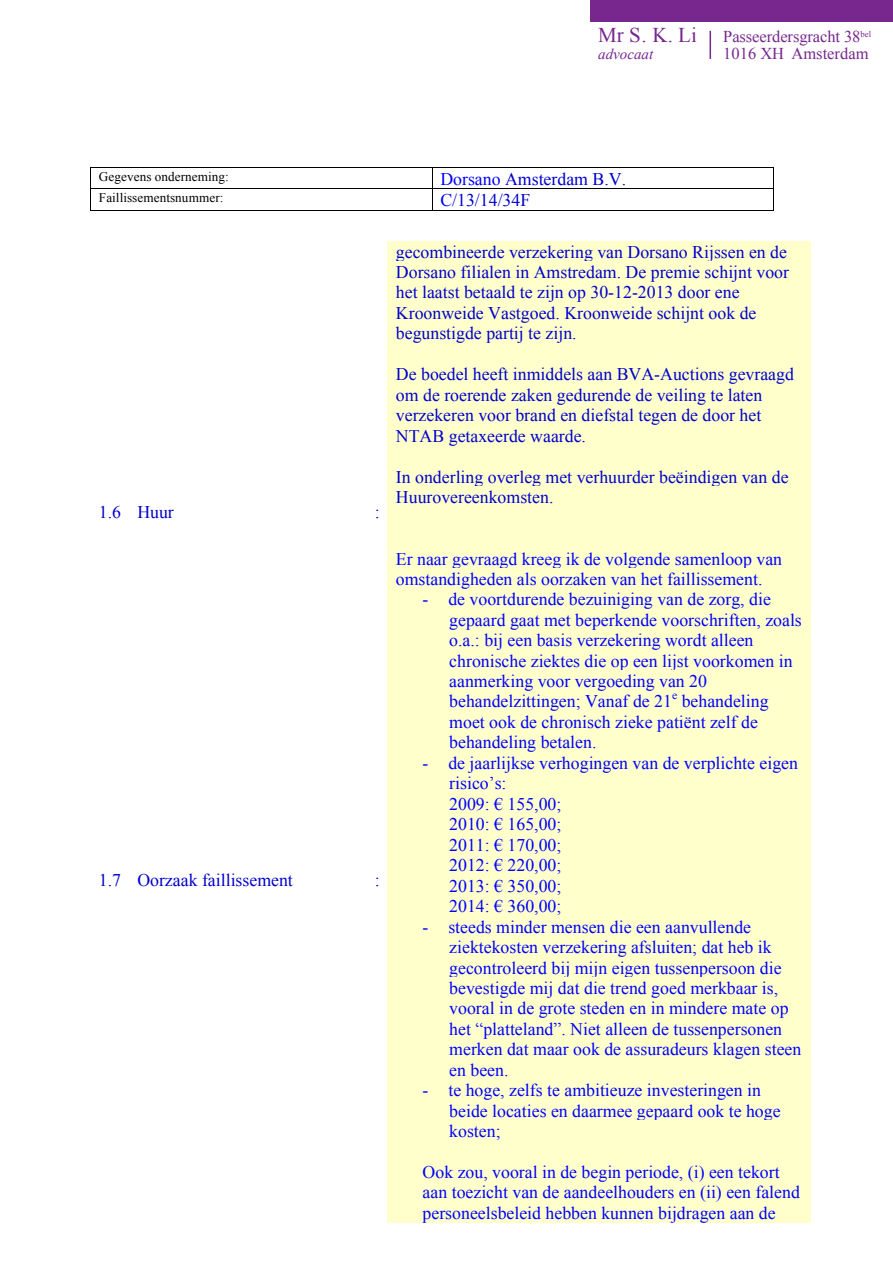
<style>
.page{position:relative;width:893px;height:1263px;background:#fff}
.page>*{position:absolute;margin:0;border:0;box-sizing:border-box;transform-origin:0 0}
.t1{font:21px "Times New Roman";color:#77278d}
.t2{font:17.85px/20.4px "Times New Roman";color:#00f}
.t3{font:17.85px/20.4px "Times New Roman";color:#00c}
.t4{font:16.5px "Times New Roman";letter-spacing:-.005em;color:#77278d}
.t5{font:italic 15px "Times New Roman";color:#77278d}
.t6{font:13.2px "Times New Roman";letter-spacing:.005em;color:#000}
.t7{font:11.7px "Times New Roman";color:#00f}
.s1{color:#00f}
</style>
<div class="page">
<hr style="left:709px;top:31px;width:2px;height:28px;background:#77278d">
<div style="left:590px;top:0;width:303px;height:21px;background:#77278d"></div>
<hr style="left:91px;top:168px;width:341px;height:1px;background:#000">
<hr style="left:433px;top:168px;width:340px;height:1px;background:#000">
<hr style="left:91px;top:188px;width:341px;height:1px;background:#000">
<hr style="left:433px;top:188px;width:340px;height:1px;background:#000">
<svg style="left:90px;top:168px;width:1px;height:43px"></svg>
<hr style="left:91px;top:210px;width:341px;height:1px;background:#000">
<svg style="left:432px;top:168px;width:1px;height:43px"></svg>
<hr style="left:433px;top:210px;width:340px;height:1px;background:#000">
<svg style="left:773px;top:168px;width:1px;height:43px"></svg>
<div style="left:388px;top:241px;width:423px;height:246px;background:#ffc"></div>
<div style="left:388px;top:487px;width:423px;height:61px;background:#ffc"></div>
<div style="left:388px;top:548px;width:423px;height:675px;background:#ffc"></div>
<p class="t1" style="left:598px;top:21px;width:100px">Mr S. K. Li</p>
<p class="t4" style="left:723px;top:25px;width:149px">Passeerdersgracht 38<sup>bel</sup></p>
<p class="t5" style="left:598px;top:44px;width:56px">advocaat</p>
<p class="t4" style="left:723px;top:42px;width:147px">1016 XH Amsterdam</p>
<p class="t6" style="left:99px;top:167px;width:131px">Gegevens onderneming:</p>
<p class="t3" style="left:440px;top:168px;width:187px"><span class="s1">Dorsano</span> Amsterdam B.V.</p>
<p class="t6" style="left:99px;top:188px;width:126px">Faillissementsnummer:</p>
<p class="t3" style="left:440px;top:189px;width:91px"><span class="s1">C</span>/13/14/34F</p>
<p class="t3" style="left:396px;top:241px;width:395px">gecombineerde verzekering van Dorsano Rijssen en de Dorsano filialen in Amstredam. De premie schijnt voor het laatst betaald te zijn op 30-12-2013 door ene Kroonweide Vastgoed. Kroonweide schijnt ook de begunstigde partij te zijn.</p>
<p class="t3" style="left:396px;top:364px;width:400px">De boedel heeft inmiddels aan BVA-Auctions gevraagd om de roerende zaken gedurende de veiling te laten verzekeren voor brand en diefstal tegen de door het NTAB getaxeerde waarde.</p>
<p class="t3" style="left:396px;top:466px;width:394px">In onderling overleg met verhuurder beëindigen van de</p>
<p class="t3" style="left:99px;top:502px;width:76px">1.6 Huur</p>
<p class="t3" style="left:375px;top:502px;width:6px">:</p>
<p class="t3" style="left:396px;top:486px;width:159px">Huurovereenkomsten.</p>
<p class="t3" style="left:99px;top:870px;width:195px">1.7 Oorzaak faillissement</p>
<p class="t3" style="left:375px;top:870px;width:6px">:</p>
<p class="t2" style="left:396px;top:548px;width:388px">Er naar gevraagd kreeg ik de volgende samenloop van omstandigheden als oorzaken van het faillissement.</p>
<p class="t2" style="left:449px;top:589px;width:354px;text-indent:-27px">- de voortdurende bezuiniging van de zorg, die gepaard gaat met beperkende voorschriften, zoals o.a.: bij een basis verzekering wordt alleen chronische ziektes die op een lijst voorkomen in aanmerking voor vergoeding van 20 behandelzittingen; Vanaf de 21</p>
<p class="t7" style="left:672px;top:687px;width:7px">e</p>
<p class="t2" style="left:449px;top:691px;width:321px;text-indent:232px">behandeling moet ook de chronisch zieke patiënt zelf de behandeling betalen.</p>
<p class="t2" style="left:449px;top:752px;width:350px;text-indent:-27px">- de jaarlijkse verhogingen van de verplichte eigen risico’s:<br>2009: € 155,00;<br>2010: € 165,00;<br>2011: € 170,00;<br>2012: € 220,00;<br>2013: € 350,00;<br>2014: € 360,00;</p>
<p class="t2" style="left:449px;top:916px;width:354px;text-indent:-27px">- steeds minder mensen die een aanvullende ziektekosten verzekering afsluiten; dat heb ik gecontroleerd bij mijn eigen tussenpersoon die bevestigde mij dat die trend goed merkbaar is, vooral in de grote steden en in mindere mate op het “platteland”. Niet alleen de tussenpersonen merken dat maar ook de assuradeurs klagen steen en been.</p>
<p class="t2" style="left:449px;top:1080px;width:333px;text-indent:-27px">- te hoge, zelfs te ambitieuze investeringen in beide locaties en daarmee gepaard ook te hoge kosten;</p>
<p class="t2" style="left:423px;top:1162px;width:379px">Ook zou, vooral in de begin periode, (i) een tekort aan toezicht van de aandeelhouders en (ii) een falend personeelsbeleid hebben kunnen bijdragen aan de</p>
</div>
